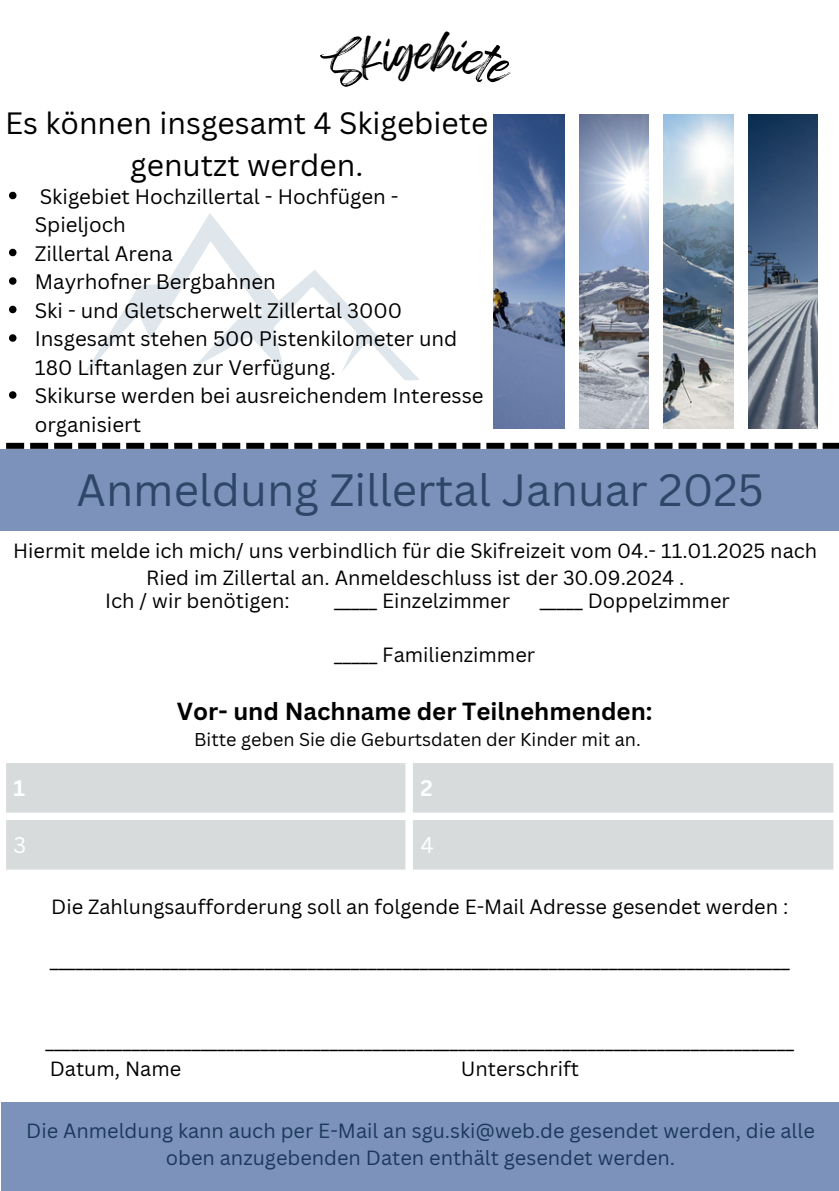
<style>
.page{position:relative;width:839px;height:1191px;background:#fff}
.page>*{position:absolute;margin:0;border:0;box-sizing:border-box;transform-origin:0 0}
.t1{font:44px "Canva Sans";color:#2e4768}
.t2{font:30px/42px "Canva Sans";color:#000;text-align:center}
.t3{font:700 24px "Canva Sans";color:#000}
.t4{font:700 22px "Canva Sans";color:#fff}
.t5{font:22px "Canva Sans";color:#fff}
.t6{font:20.4px/28.4px "Canva Sans";color:#000}
.t7{font:20px/27px "Canva Sans";color:#000;text-align:center}
.t8{font:20px/27px "Canva Sans";color:#1c395b;text-align:center}
.t9{font:18px "Canva Sans";color:#000}
</style>
<div class="page">
<img style="left:493px;top:115px;width:71px;height:313px">
<img style="left:579px;top:115px;width:69px;height:313px">
<img style="left:663px;top:115px;width:70px;height:313px">
<img style="left:748px;top:115px;width:69px;height:313px">
<svg style="left:84px;top:213px;width:335px;height:168px"></svg>
<svg style="left:6px;top:443px;width:832px;height:6px"></svg>
<div style="left:1px;top:449px;width:837px;height:82px;background:#7c92ba"></div>
<svg style="left:6px;top:763px;width:827px;height:107px;background:#dadddd"></svg>
<div style="left:1px;top:1102px;width:837px;height:89px;background:#7c92ba"></div>
<svg style="left:9px;top:192px;width:8px;height:7px"></svg>
<svg style="left:9px;top:249px;width:8px;height:7px"></svg>
<svg style="left:9px;top:277px;width:8px;height:8px"></svg>
<svg style="left:9px;top:306px;width:8px;height:7px"></svg>
<svg style="left:9px;top:334px;width:8px;height:8px"></svg>
<svg style="left:9px;top:391px;width:8px;height:8px"></svg>
<p class="t2" style="left:5px;top:101px;width:484px">Es können insgesamt 4 Skigebiete genutzt werden.</p>
<p class="t6" style="left:35px;top:182px;width:365px">Skigebiet Hochzillertal - Hochfügen -<br>Spieljoch</p>
<p class="t6" style="left:35px;top:239px;width:140px">Zillertal Arena</p>
<p class="t6" style="left:35px;top:267px;width:242px">Mayrhofner Bergbahnen</p>
<p class="t6" style="left:35px;top:296px;width:369px">Ski - und Gletscherwelt Zillertal 3000</p>
<h3 class="t6" style="left:35px;top:324px;width:424px">Insgesamt stehen 500 Pistenkilometer und<br>180 Liftanlagen zur Verfügung.</h3>
<h3 class="t6" style="left:35px;top:381px;width:450px">Skikurse werden bei ausreichendem Interesse organisiert</h3>
<h3 class="t1" style="left:76px;top:459px;width:688px">Anmeldung Zillertal Januar 2025</h3>
<h3 class="t7" style="left:13px;top:537px;width:805px">Hiermit melde ich mich/ uns verbindlich für die Skifreizeit vom 04.- 11.01.2025 nach<br>Ried im Zillertal an. Anmeldeschluss ist der 30.09.2024 .</h3>
<p class="t7" style="left:105px;top:587px;width:186px">Ich / wir benötigen:</p>
<p class="t7" style="left:334px;top:587px;width:178px">_____ Einzelzimmer</p>
<p class="t7" style="left:539px;top:587px;width:192px">_____ Doppelzimmer</p>
<p class="t7" style="left:334px;top:641px;width:202px">_____ Familienzimmer</p>
<p class="t3" style="left:177px;top:695px;width:477px">Vor- und Nachname der Teilnehmenden:</p>
<p class="t9" style="left:194px;top:727px;width:448px">Bitte geben Sie die Geburtsdaten der Kinder mit an.</p>
<h1 class="t4" style="left:14px;top:773px;width:13px">1</h1>
<h2 class="t4" style="left:420px;top:773px;width:14px">2</h2>
<p class="t5" style="left:14px;top:830px;width:14px">3</p>
<p class="t5" style="left:420px;top:830px;width:15px">4</p>
<p class="t7" style="left:51px;top:892px;width:738px">Die Zahlungsaufforderung soll an folgende E-Mail Adresse gesendet werden :</p>
<p class="t7" style="left:50px;top:946px;width:741px">______________________________________________________________________________________</p>
<p class="t7" style="left:45px;top:1027px;width:750px;text-align:left">_______________________________________________________________________________________<br>Datum, Name</p>
<p class="t7" style="left:461px;top:1054px;width:120px">Unterschrift</p>
<p class="t8" style="left:26px;top:1116px;width:790px">Die Anmeldung kann auch per E-Mail an sgu.ski@web.de gesendet werden, die alle oben anzugebenden Daten enthält gesendet werden.</p>
</div>
